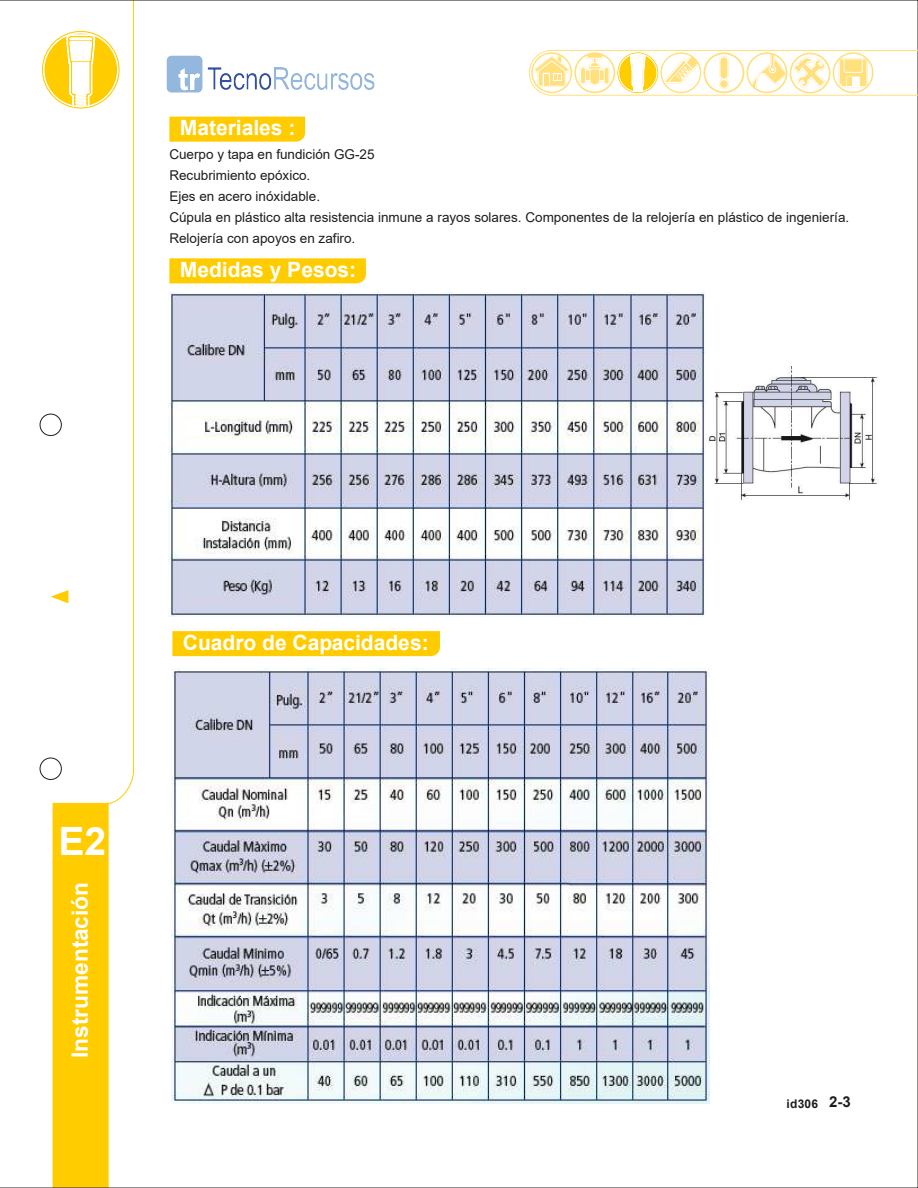
<style>
.page{position:relative;width:918px;height:1188px;background:#fff}
.page>*{position:absolute;margin:0;border:0;box-sizing:border-box;transform-origin:0 0}
.t1{font:700 39px "Arial";color:#fff}
.t2{font:700 22.5px "Arial";color:#fff}
.t3{font:700 21px "Arial";color:#fff}
.t4{font:13.5px/21px "Arial";color:#1d1d1b}
.t5{font:700 12px "Arial";letter-spacing:.02em;color:#1d1d1b}
.s1{font-size:15px}
</style>
<div class="page">
<svg style="left:39px;top:2px;width:95px;height:1184px"></svg>
<div style="left:53px;top:803px;width:55px;height:383px;background:#fc0"></div>
<div style="left:40px;top:414px;width:22px;height:22px;border:1px solid #1d1d1b;border-radius:50%"></div>
<div style="left:40px;top:758px;width:22px;height:22px;border:1px solid #1d1d1b;border-radius:50%"></div>
<svg style="left:51px;top:590px;width:17px;height:13px"></svg>
<svg style="left:529px;top:50px;width:389px;height:46px"></svg>
<svg style="left:43px;top:32px;width:75px;height:75px"></svg>
<div style="left:169px;top:117px;width:136px;height:25px;background:#fc0"></div>
<div style="left:172px;top:631px;width:268px;height:25px;background:#fc0"></div>
<div style="left:169px;top:258px;width:197px;height:25px;background:#fc0"></div>
<img style="left:705px;top:366px;width:174px;height:135px">
<img style="left:169px;top:292px;width:536px;height:324px">
<img style="left:171px;top:668px;width:538px;height:436px">
<img style="left:166px;top:55px;width:209px;height:38px">
<h3 class="t3" style="left:180px;top:113px;width:117px">Materiales :</h3>
<p class="t4" style="left:169px;top:143px;width:681px">Cuerpo y tapa en fundición GG-25<br>Recubrimiento epóxico.<br>Ejes en acero inóxidable.<br>Cúpula en plástico alta resistencia inmune a rayos solares. Componentes de la relojería en plástico de ingeniería.<br>Relojería con apoyos en zafiro.</p>
<h3 class="t3" style="left:180px;top:255px;width:178px">Medidas y Pesos:</h3>
<h1 class="t1" style="left:58px;top:813px;width:49px">E2</h1>
<h2 class="t2" style="left:64px;top:1058px;width:177px;rotate:-90deg">Instrumentación</h2>
<h3 class="t3" style="left:183px;top:628px;width:247px">Cuadro de Capacidades:</h3>
<p class="t5" style="left:787px;top:1095px;width:66px">id306 <span class="s1">2-3</span></p>
</div>
